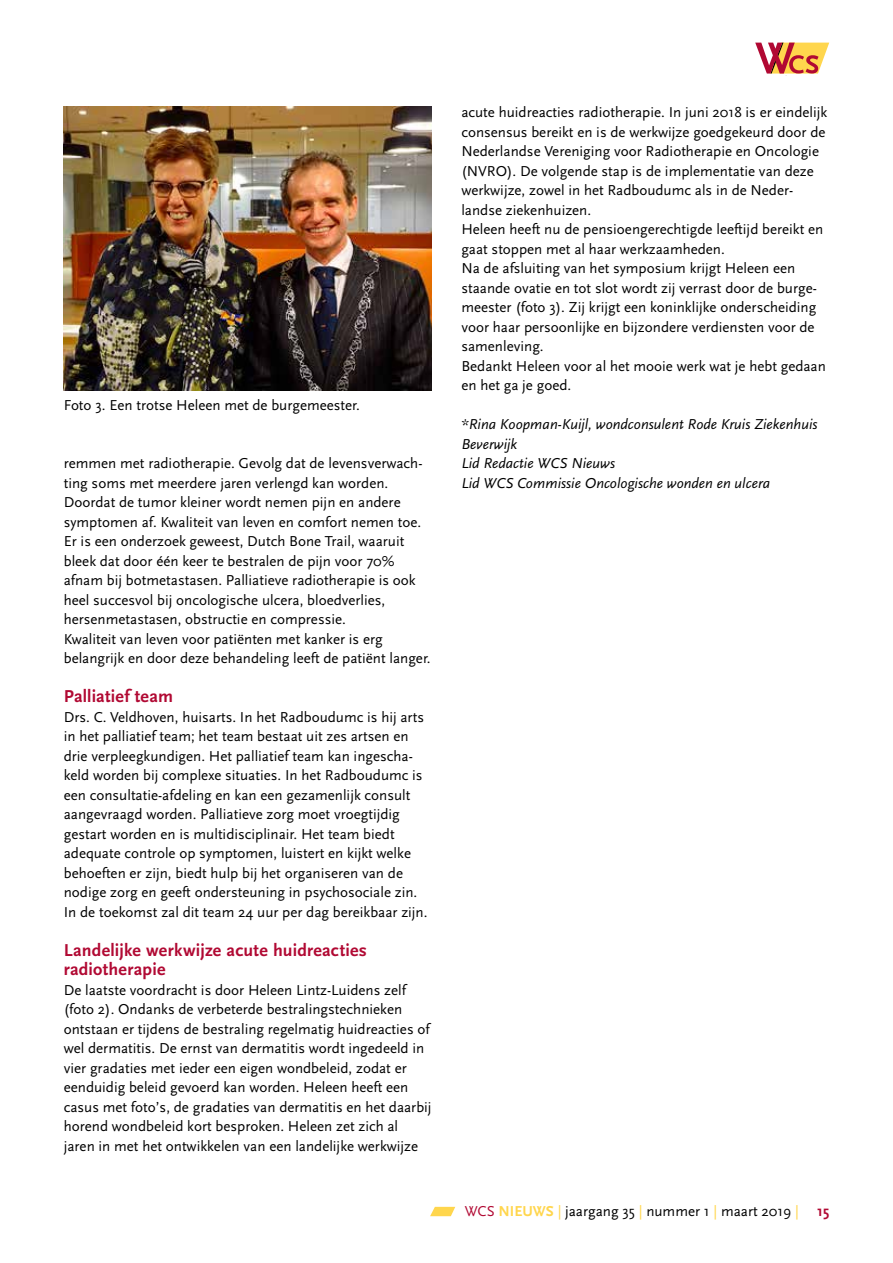
<style>
.page{position:relative;width:893px;height:1263px;background:#fff}
.page>*{position:absolute;margin:0;border:0;box-sizing:border-box;transform-origin:0 0}
.t1{font:700 18px/19.5px "Scala Sans";letter-spacing:.01em;color:#b10933}
.t2{font:15px/19.5px "Scala Sans";color:#000}
.t3{font:italic 15px/19.5px "Scala Sans";color:#000}
.s1{color:#b10933}
.s2{font-weight:700;color:#ffd64d}
.s3{color:#ffd64d}
.s4{font-weight:700;color:#b10933}
</style>
<div class="page">
<div style="left:753px;top:41px;width:78px;height:34px;background:linear-gradient(to bottom,#fffffe,#fff)"></div>
<svg style="left:755px;top:43px;width:74px;height:31px"></svg>
<svg style="left:430px;top:1207px;width:25px;height:9px"></svg>
<img style="left:64px;top:106px;width:368px;height:284px">
<p class="t2" style="left:64px;top:395px;width:298px">Foto 3. Een trotse Heleen met de burgemeester.</p>
<p class="t2" style="left:64px;top:454px;width:368px">remmen met radiotherapie. Gevolg dat de levensverwach&shy;ting soms met meerdere jaren verlengd kan worden.<br>Doordat de tumor kleiner wordt nemen pijn en andere symptomen af. Kwaliteit van leven en comfort nemen toe.<br>Er is een onderzoek geweest, Dutch Bone Trail, waaruit bleek dat door één keer te bestralen de pijn voor 70% afnam bij botmetastasen. Palliatieve radiotherapie is ook heel succesvol bij oncologische ulcera, bloedverlies, hersenmetastasen, obstructie en compressie.<br>Kwaliteit van leven voor patiënten met kanker is erg belangrijk en door deze behandeling leeft de patiënt langer.</p>
<p class="t1" style="left:64px;top:687px;width:111px">Palliatief team</p>
<p class="t2" style="left:64px;top:707px;width:365px">Drs. C. Veldhoven, huisarts. In het Radboudumc is hij arts in het palliatief team; het team bestaat uit zes artsen en drie verpleegkundigen. Het palliatief team kan ingescha&shy;keld worden bij complexe situaties. In het Radboudumc is een consultatie-afdeling en kan een gezamenlijk consult aangevraagd worden. Palliatieve zorg moet vroegtijdig gestart worden en is multidisciplinair. Het team biedt adequate controle op symptomen, luistert en kijkt welke behoeften er zijn, biedt hulp bij het organiseren van de nodige zorg en geeft ondersteuning in psychosociale zin.<br>In de toekomst zal dit team 24 uur per dag bereikbaar zijn.</p>
<p class="t1" style="left:64px;top:941px;width:305px">Landelijke werkwijze acute huidreacties radiotherapie</p>
<p class="t2" style="left:64px;top:980px;width:369px">De laatste voordracht is door Heleen Lintz-Luidens zelf (foto 2). Ondanks de verbeterde bestralingstechnieken ontstaan er tijdens de bestraling regelmatig huidreacties of wel dermatitis. De ernst van dermatitis wordt ingedeeld in vier gradaties met ieder een eigen wondbeleid, zodat er eenduidig beleid gevoerd kan worden. Heleen heeft een casus met foto’s, de gradaties van dermatitis en het daarbij horend wondbeleid kort besproken. Heleen zet zich al jaren in met het ontwikkelen van een landelijke werkwijze</p>
<p class="t2" style="left:461px;top:103px;width:367px">acute huidreacties radiotherapie. In juni 2018 is er eindelijk consensus bereikt en is de werkwijze goedgekeurd door de Nederlandse Vereniging voor Radiotherapie en Oncologie (NVRO). De volgende stap is de implementatie van deze werkwijze, zowel in het Radboudumc als in de Neder&shy;landse ziekenhuizen.<br>Heleen heeft nu de pensioengerechtigde leeftijd bereikt en gaat stoppen met al haar werkzaamheden.<br>Na de afsluiting van het symposium krijgt Heleen een staande ovatie en tot slot wordt zij verrast door de burge&shy;meester (foto 3). Zij krijgt een koninklijke onderscheiding voor haar persoonlijke en bijzondere verdiensten voor de samenleving.<br>Bedankt Heleen voor al het mooie werk wat je hebt gedaan en het ga je goed.</p>
<p class="t3" style="left:461px;top:415px;width:358px">*Rina Koopman-Kuijl, wondconsulent Rode Kruis Ziekenhuis Beverwijk<br>Lid Redactie WCS Nieuws<br>Lid WCS Commissie Oncologische wonden en ulcera</p>
<p class="t2" style="left:465px;top:1202px;width:366px"><span class="s1">WCS</span> <span class="s2">NIEUWS</span> <span class="s3">|</span> jaargang 35 <span class="s3">|</span> nummer 1 <span class="s3">|</span> maart 2019 <span class="s3">|</span> <span class="s4">15</span></p>
</div>
